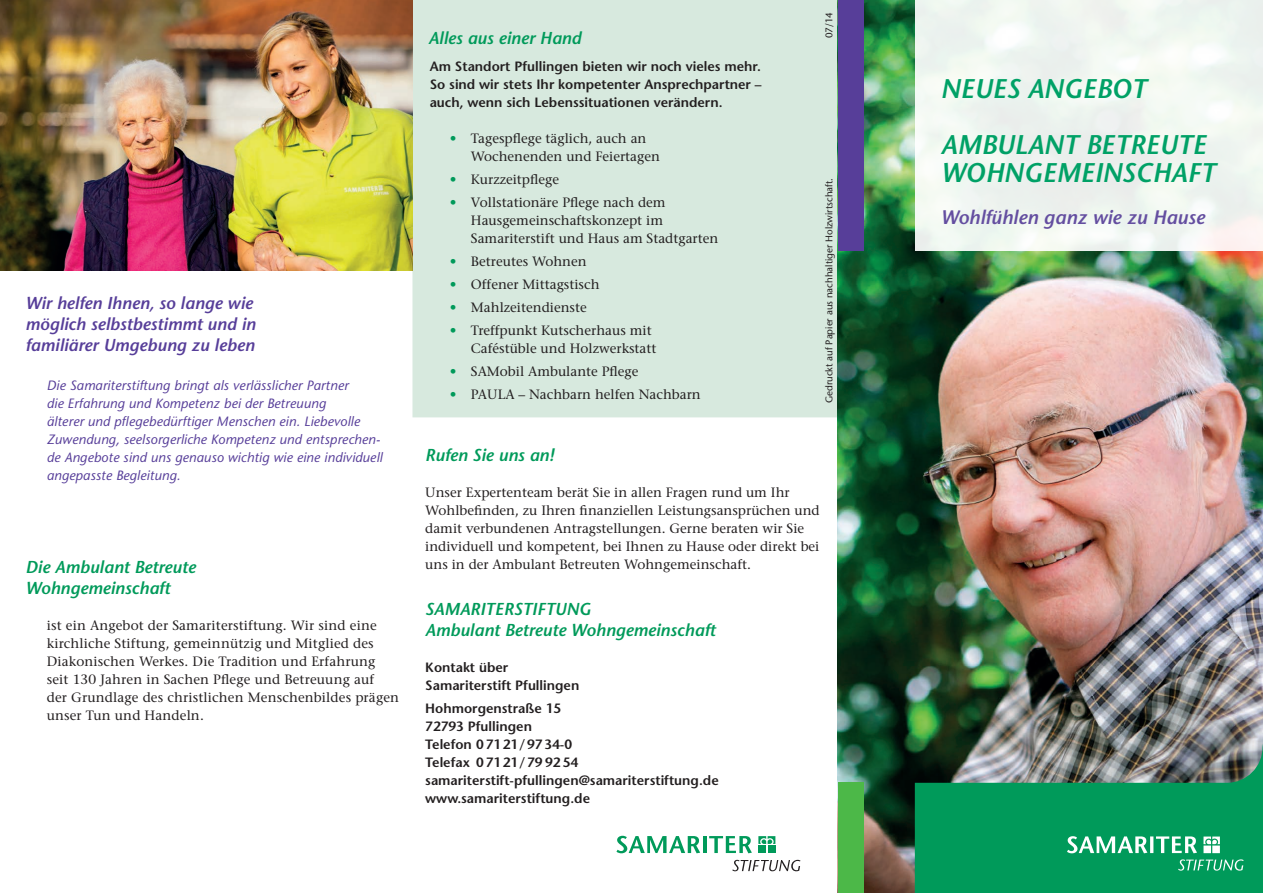
<style>
.page{position:relative;width:1263px;height:893px;background:#fff}
.page>*{position:absolute;margin:0;border:0;box-sizing:border-box;transform-origin:0 0}
.t1{font:italic 600 27px/56.1px "Stone Sans Std";color:#00a166}
.t2{font:italic 600 19.5px "Stone Sans Std";color:#644ea0}
.t3{font:italic 600 17.25px/21px "Stone Sans Std";color:#009a5a}
.t4{font:italic 600 17.25px/21px "Stone Sans Std";color:#573e99}
.t5{font:500 13.5px/18px "Stone Serif Std";color:#231f20}
.t6{font:600 13.5px/18px "Stone Sans Std";color:#231f20}
.t7{font:italic 500 13.5px/18px "Stone Sans Std";letter-spacing:.01em;color:#573e99}
.t8{font:500 9.75px "Stone Sans Std";color:#231f20}
.s1{color:#009a5a}
</style>
<div class="page">
<div style="left:412px;top:0;width:426px;height:417px;background:#d7e9de"></div>
<img style="left:0;top:0;width:412px;height:270px">
<img style="left:838px;top:0;width:425px;height:893px">
<div style="left:915px;top:0;width:348px;height:251px;background:#eff5f0"></div>
<img style="left:915px;top:695px;width:348px;height:198px">
<div style="left:838px;top:783px;width:25px;height:110px;background:#4cb848"></div>
<div style="left:838px;top:0;width:25px;height:251px;background:#573e99"></div>
<svg style="left:732px;top:860px;width:68px;height:11px"></svg>
<svg style="left:616px;top:836px;width:84px;height:17px"></svg>
<hr style="left:703px;top:836px;width:3px;height:17px;background:#009a5a">
<svg style="left:709px;top:836px;width:43px;height:17px"></svg>
<svg style="left:758px;top:836px;width:17px;height:8px"></svg>
<div style="left:758px;top:845px;width:8px;height:8px;background:#009a5a"></div>
<div style="left:768px;top:845px;width:7px;height:8px;background:#009a5a"></div>
<p class="t4" style="left:26px;top:293px;width:232px">Wir helfen Ihnen, so lange wie möglich selbstbestimmt und in familiärer Umgebung zu leben</p>
<p class="t7" style="left:47px;top:377px;width:337px">Die Samariterstiftung bringt als verlässlicher Partner<br>die Erfahrung und Kompetenz bei der Betreuung<br>älterer und pflegebedürftiger Menschen ein. Liebevolle Zuwendung, seelsorgerliche Kompetenz und entsprechen&shy;de Angebote sind uns genauso wichtig wie eine individuell angepasste Begleitung.</p>
<p class="t3" style="left:26px;top:557px;width:172px">Die Ambulant Betreute<br>Wohngemeinschaft</p>
<p class="t5" style="left:47px;top:617px;width:354px">ist ein Angebot der Samariterstiftung. Wir sind eine kirchliche Stiftung, gemeinnützig und Mitglied des Diakonischen Werkes. Die Tradition und Erfahrung seit 130 Jahren in Sachen Pflege und Betreuung auf<br>der Grundlage des christlichen Menschenbildes prägen unser Tun und Handeln.</p>
<p class="t3" style="left:428px;top:28px;width:155px">Alles aus einer Hand</p>
<p class="t6" style="left:430px;top:57px;width:333px;text-align:justify">Am Standort Pfullingen bieten wir noch vieles mehr.<br>So sind wir stets Ihr kompetenter Ansprechpartner – auch, wenn sich Lebenssituationen verändern.</p>
<p class="t5" style="left:471px;top:129px;width:190px;text-indent:-21px"><span class="s1">•</span> Tagespflege täglich, auch an<br>Wochenenden und Feiertagen</p>
<p class="t5" style="left:450px;top:170px;width:111px"><span class="s1">•</span> Kurzzeitpflege</p>
<p class="t5" style="left:471px;top:193px;width:249px;text-indent:-21px"><span class="s1">•</span> Vollstationäre Pflege nach dem<br>Hausgemeinschaftskonzept im<br>Samariterstift und Haus am Stadtgarten</p>
<p class="t5" style="left:450px;top:252px;width:138px"><span class="s1">•</span> Betreutes Wohnen</p>
<p class="t5" style="left:450px;top:275px;width:151px"><span class="s1">•</span> Offener Mittagstisch</p>
<p class="t5" style="left:450px;top:298px;width:139px"><span class="s1">•</span> Mahlzeitendienste</p>
<p class="t5" style="left:471px;top:321px;width:187px;text-indent:-21px"><span class="s1">•</span> Treffpunkt Kutscherhaus mit<br>Caféstüble und Holzwerkstatt</p>
<p class="t5" style="left:450px;top:363px;width:190px"><span class="s1">•</span> SAMobil Ambulante Pflege</p>
<p class="t5" style="left:450px;top:386px;width:253px"><span class="s1">•</span> PAULA – Nachbarn helfen Nachbarn</p>
<p class="t8" style="left:823px;top:38px;width:28px;rotate:-90deg">07/14</p>
<p class="t8" style="left:823px;top:403px;width:227px;rotate:-90deg">Gedruckt auf Papier aus nachhaltiger Holzwirtschaft.</p>
<p class="t3" style="left:425px;top:444px;width:131px">Rufen Sie uns an!</p>
<p class="t5" style="left:425px;top:483px;width:396px">Unser Expertenteam berät Sie in allen Fragen rund um Ihr Wohlbefinden, zu Ihren finanziellen Leistungsansprüchen und damit verbundenen Antragstellungen. Gerne beraten wir Sie individuell und kompetent, bei Ihnen zu Hause oder direkt bei uns in der Ambulant Betreuten Wohngemeinschaft.</p>
<p class="t3" style="left:425px;top:598px;width:55px">SAMARITERSTIFTU</p>
<p class="t3" style="left:425px;top:598px;width:293px;text-indent:141px">NG<br>Ambulant Betreute Wohngemeinschaft</p>
<p class="t6" style="left:425px;top:658px;width:156px">Kontakt über<br>Samariterstift Pfullingen</p>
<p class="t6" style="left:425px;top:699px;width:295px">Hohmorgenstraße 15<br>72793 Pfullingen<br>Telefon 07121/9734-0<br>Telefax 07121/79 92 54 samariterstift-pfullingen@samariterstiftung.de www.samariterstiftung.de</p>
<h1 class="t1" style="left:941px;top:60px;width:267px">Neues Angebot<br>Ambulant Betreute</h1>
<h1 class="t1" style="left:941px;top:144px;width:276px">Wohngemeinschaft</h1>
<h2 class="t2" style="left:941px;top:205px;width:266px">Wohlfühlen ganz wie zu Hause</h2>
</div>
